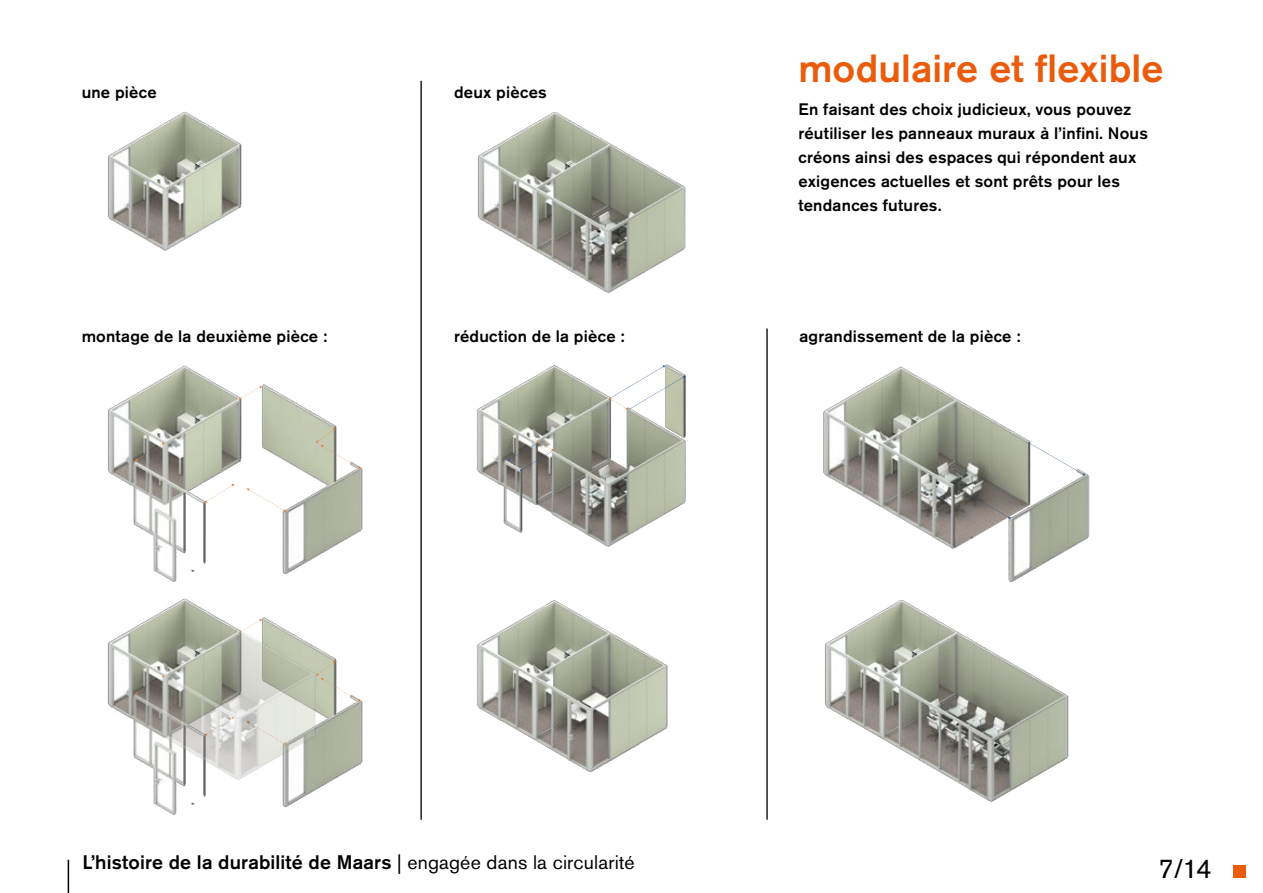
<style>
.page{position:relative;width:1263px;height:893px;background:#fff}
.page>*{position:absolute;margin:0;border:0;box-sizing:border-box;transform-origin:0 0}
.t1{font:500 39px "Akzidenz Grotesk BE";letter-spacing:.005em;color:#ea5b0b}
.t2{font:27px "Akzidenz Grotesk BE";color:#000}
.t3{font:500 19.5px "Akzidenz Grotesk BE";letter-spacing:.01em;color:#000}
.t4{font:500 16.5px/24px "Akzidenz Grotesk BE";letter-spacing:.015em;color:#000}
.s1{font-weight:400}
</style>
<div class="page">
<img style="left:108px;top:111px;width:134px;height:140px">
<img style="left:108px;top:365px;width:255px;height:217px">
<svg style="left:239px;top:386px;width:23px;height:14px"></svg>
<svg style="left:135px;top:442px;width:30px;height:19px"></svg>
<svg style="left:205px;top:484px;width:29px;height:19px"></svg>
<svg style="left:316px;top:428px;width:45px;height:41px"></svg>
<svg style="left:247px;top:488px;width:40px;height:24px"></svg>
<img style="left:107px;top:598px;width:256px;height:217px">
<img style="left:478px;top:111px;width:208px;height:183px">
<img style="left:477px;top:364px;width:209px;height:183px">
<svg style="left:608px;top:365px;width:78px;height:45px"></svg>
<svg style="left:508px;top:441px;width:46px;height:30px"></svg>
<img style="left:477px;top:600px;width:191px;height:172px">
<img style="left:823px;top:366px;width:267px;height:216px">
<svg style="left:1027px;top:442px;width:58px;height:34px"></svg>
<svg style="left:953px;top:485px;width:58px;height:34px;background:#7b7771"></svg>
<img style="left:825px;top:599px;width:244px;height:203px">
<hr style="left:420px;top:81px;width:2px;height:739px;background:#1e211a">
<hr style="left:766px;top:329px;width:2px;height:491px;background:#1e211a">
<div style="left:1233px;top:865px;width:13px;height:13px;background:#ea5b0b"></div>
<hr style="left:68px;top:860px;width:1px;height:33px;background:#000">
<p class="t4" style="left:82px;top:80px;width:77px">une pièce</p>
<p class="t4" style="left:454px;top:80px;width:94px">deux pièces</p>
<h1 class="t1" style="left:798px;top:44px;width:367px">modulaire et flexible</h1>
<p class="t4" style="left:798px;top:97px;width:351px">En faisant des choix judicieux, vous pouvez réutiliser les panneaux muraux à l’infini. Nous créons ainsi des espaces qui répondent aux exigences actuelles et sont prêts pour les tendances futures.</p>
<p class="t4" style="left:82px;top:324px;width:247px">montage de la deuxième pièce :</p>
<p class="t4" style="left:454px;top:324px;width:172px">réduction de la pièce :</p>
<p class="t4" style="left:799px;top:324px;width:223px">agrandissement de la pièce :</p>
<p class="t3" style="left:83px;top:850px;width:553px">L’histoire de la durabilité de Maars <span class="s1">| engagée dans la circularité</span></p>
<h2 class="t2" style="left:1158px;top:852px;width:55px">7/14</h2>
</div>
